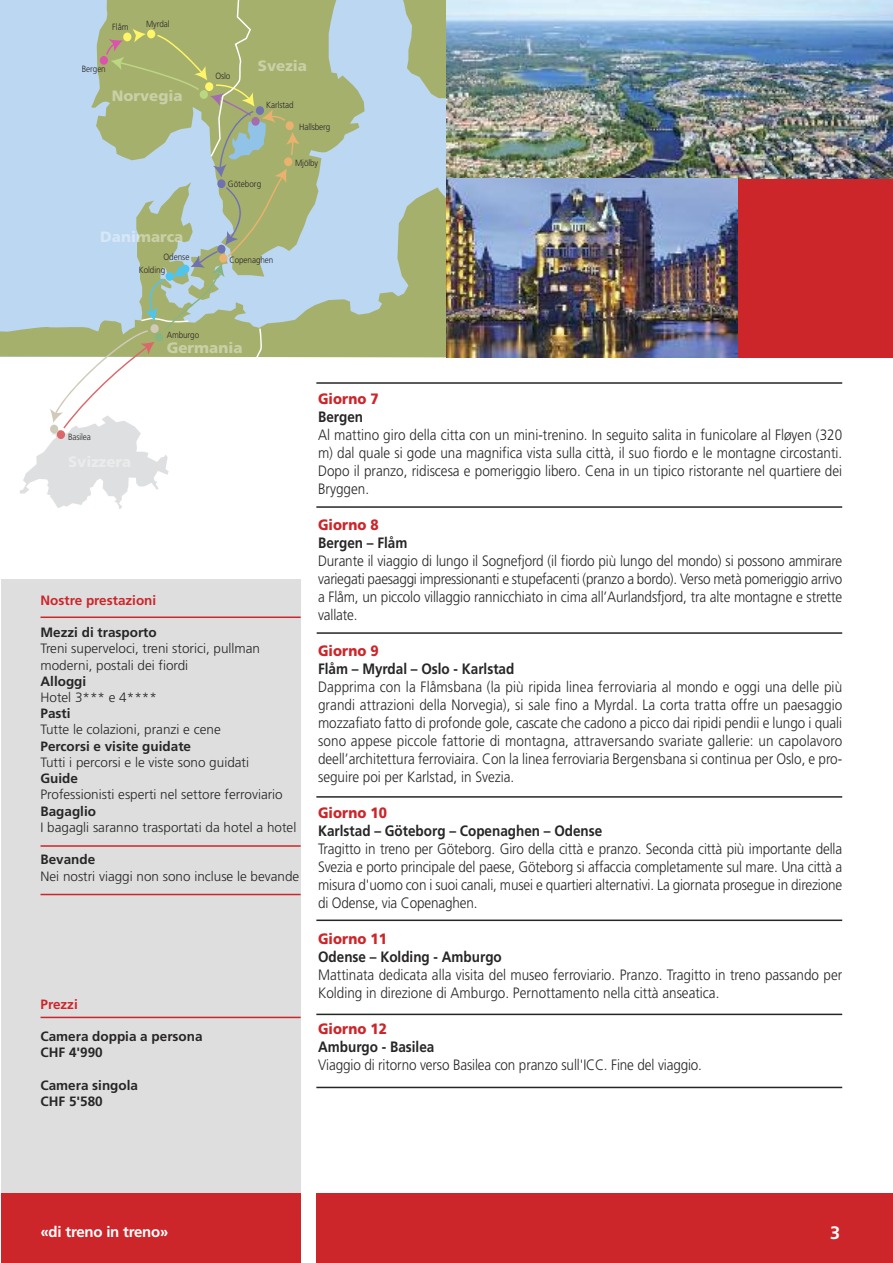
<style>
.page{position:relative;width:893px;height:1263px;background:#fff}
.page>*{position:absolute;margin:0;border:0;box-sizing:border-box;transform-origin:0 0}
.t1{font:700 18px "Frutiger";color:#fff}
.t2{font:300 15px/18px "Frutiger";color:#272526;text-align:justify;scale:.9 1}
.t3{font:700 15px "Frutiger";color:#272526;scale:.9 1}
.t4{font:900 15px "Frutiger";color:#cc262a;scale:.9 1}
.t5{font:900 15px "Frutiger";color:rgb(255 255 255/.4)}
.t6{font:700 15px "Frutiger";letter-spacing:-.015em;color:#fff}
.t7{font:300 13.5px/16.2px "Frutiger";color:#272526}
.t8{font:700 13.5px/16.2px "Frutiger";color:#272526}
.t9{font:700 13.5px "Frutiger";color:#cc262a}
.t10{font:300 9px/12.8px "Frutiger";letter-spacing:-.01em;color:#272526;scale:.9 1}
</style>
<div class="page">
<div style="left:317px;top:1194px;width:576px;height:69px;background:#cc262a"></div>
<div style="left:1px;top:579px;width:300px;height:615px;background:#dedede"></div>
<svg style="left:1px;top:0;width:17px;height:357px;background:#bad4e7"></svg>
<svg style="left:18px;top:0;width:428px;height:509px"></svg>
<hr style="left:0;top:0;width:1px;height:178px;background:#cc262a">
<div style="left:1px;top:1194px;width:300px;height:69px;background:#cc262a"></div>
<hr style="left:317px;top:632px;width:525px;height:2px;background:#272526">
<hr style="left:316px;top:796px;width:526px;height:2px;background:#272526">
<hr style="left:316px;top:919px;width:526px;height:2px;background:#272526">
<hr style="left:316px;top:1014px;width:526px;height:1px;background:#272526">
<hr style="left:316px;top:1087px;width:526px;height:1px;background:#272526">
<div style="left:738px;top:179px;width:155px;height:178px;background:#cc262a"></div>
<img style="left:446px;top:0;width:447px;height:179px">
<img style="left:446px;top:179px;width:292px;height:178px">
<hr style="left:316px;top:382px;width:526px;height:2px;background:#272526">
<hr style="left:41px;top:616px;width:260px;height:2px;background:#cc262a">
<hr style="left:41px;top:1017px;width:260px;height:1px;background:#cc262a">
<hr style="left:316px;top:506px;width:526px;height:2px;background:#272526">
<hr style="left:41px;top:894px;width:260px;height:1px;background:#cc262a">
<hr style="left:41px;top:845px;width:260px;height:2px;background:#cc262a">
<p class="t10" style="left:112px;top:21px;width:19px">Flåm</p>
<p class="t10" style="left:146px;top:18px;width:28px">Myrdal</p>
<p class="t10" style="left:82px;top:63px;width:28px">Bergen</p>
<p class="t5" style="left:112px;top:90px;width:72px">Norvegia</p>
<p class="t5" style="left:100px;top:230px;width:85px">Danimarca</p>
<p class="t10" style="left:139px;top:252px;width:58px;text-indent:25px">Odense<br>Kolding</p>
<p class="t10" style="left:215px;top:71px;width:18px">Oslo</p>
<p class="t5" style="left:258px;top:60px;width:51px">Svezia</p>
<p class="t10" style="left:266px;top:100px;width:32px">Karlstad</p>
<p class="t10" style="left:299px;top:121px;width:36px">Hallsberg</p>
<p class="t10" style="left:295px;top:157px;width:27px">Mjölby</p>
<p class="t10" style="left:228px;top:178px;width:38px">Göteborg</p>
<p class="t10" style="left:229px;top:254px;width:50px">Copenaghen</p>
<p class="t10" style="left:68px;top:431px;width:27px">Basilea</p>
<p class="t10" style="left:167px;top:329px;width:37px">Amburgo</p>
<p class="t5" style="left:167px;top:342px;width:77px">Germania</p>
<p class="t9" style="left:41px;top:595px;width:117px">Nostre prestazioni</p>
<p class="t8" style="left:41px;top:625px;width:118px">Mezzi di trasporto</p>
<p class="t7" style="left:41px;top:641px;width:221px">Treni superveloci, treni storici, pullman moderni, postali dei fiordi</p>
<p class="t8" style="left:41px;top:674px;width:47px">Alloggi</p>
<p class="t7" style="left:41px;top:690px;width:118px">Hotel 3*** e 4****</p>
<p class="t8" style="left:41px;top:706px;width:32px">Pasti</p>
<p class="t7" style="left:41px;top:723px;width:182px">Tutte le colazioni, pranzi e cene</p>
<p class="t8" style="left:41px;top:739px;width:152px">Percorsi e visite guidate</p>
<p class="t7" style="left:41px;top:755px;width:210px">Tutti i percorsi e le viste sono guidati</p>
<p class="t8" style="left:41px;top:771px;width:39px">Guide</p>
<p class="t7" style="left:41px;top:788px;width:244px">Professionisti esperti nel settore ferroviario</p>
<p class="t8" style="left:41px;top:804px;width:57px">Bagaglio</p>
<p class="t7" style="left:41px;top:820px;width:257px">I bagagli saranno trasportati da hotel a hotel</p>
<p class="t8" style="left:41px;top:852px;width:56px">Bevande</p>
<p class="t7" style="left:41px;top:869px;width:260px">Nei nostri viaggi non sono incluse le bevande</p>
<p class="t9" style="left:41px;top:999px;width:39px">Prezzi</p>
<p class="t8" style="left:41px;top:1029px;width:164px">Camera doppia a persona<br>CHF 4'990</p>
<p class="t8" style="left:41px;top:1078px;width:99px">Camera singola<br>CHF 5'580</p>
<p class="t4" style="left:318px;top:393px;width:69px">Giorno 7</p>
<p class="t3" style="left:318px;top:411px;width:52px">Bergen</p>
<p class="t2" style="left:318px;top:427px;width:584px">Al mattino giro della citta con un mini-trenino. In seguito salita in funicolare al Fløyen (320 m) dal quale si gode una magnifica vista sulla città, il suo fiordo e le montagne circostanti.<br>Dopo il pranzo, ridiscesa e pomeriggio libero. Cena in un tipico ristorante nel quartiere dei Bryggen.</p>
<p class="t4" style="left:318px;top:519px;width:69px">Giorno 8</p>
<p class="t3" style="left:318px;top:537px;width:101px">Bergen – Flåm</p>
<p class="t2" style="left:318px;top:553px;width:584px">Durante il viaggio di lungo il Sognefjord (il fiordo più lungo del mondo) si possono ammirare variegati paesaggi impressionanti e stupefacenti (pranzo a bordo). Verso metà pomeriggio arrivo a Flåm, un piccolo villaggio rannicchiato in cima all’Aurlandsfjord, tra alte montagne e strette vallate.</p>
<p class="t4" style="left:318px;top:645px;width:69px">Giorno 9</p>
<p class="t3" style="left:318px;top:663px;width:220px">Flåm – Myrdal – Oslo - Karlstad</p>
<p class="t2" style="left:318px;top:679px;width:584px">Dapprima con la Flåmsbana (la più ripida linea ferroviaria al mondo e oggi una delle più grandi attrazioni della Norvegia), si sale fino a Myrdal. La corta tratta offre un paesaggio mozzafiato fatto di profonde gole, cascate che cadono a picco dai ripidi pendii e lungo i quali sono appese piccole fattorie di montagna, attraversando svariate gallerie: un capolavoro deell’architettura ferroviaira. Con la linea ferroviaria Bergensbana si continua per Oslo, e pro&shy;seguire poi per Karlstad, in Svezia.</p>
<p class="t4" style="left:318px;top:807px;width:78px">Giorno 10</p>
<p class="t3" style="left:318px;top:825px;width:317px">Karlstad – Göteborg – Copenaghen – Odense</p>
<p class="t2" style="left:318px;top:841px;width:584px">Tragitto in treno per Göteborg. Giro della città e pranzo. Seconda città più importante della Svezia e porto principale del paese, Göteborg si affaccia completamente sul mare. Una città a misura d'uomo con i suoi canali, musei e quartieri alternativi. La giornata prosegue in direzione di Odense, via Copenaghen.</p>
<p class="t4" style="left:318px;top:933px;width:78px">Giorno 11</p>
<p class="t3" style="left:318px;top:951px;width:206px">Odense – Kolding - Amburgo</p>
<p class="t2" style="left:318px;top:967px;width:584px">Mattinata dedicata alla visita del museo ferroviario. Pranzo. Tragitto in treno passando per<br>Kolding in direzione di Amburgo. Pernottamento nella città anseatica.</p>
<p class="t4" style="left:318px;top:1023px;width:78px">Giorno 12</p>
<p class="t3" style="left:318px;top:1041px;width:131px">Amburgo - Basilea</p>
<p class="t2" style="left:318px;top:1057px;width:428px">Viaggio di ritorno verso Basilea con pranzo sull'ICC. Fine del viaggio.</p>
<p class="t6" style="left:41px;top:1226px;width:129px">«di treno in treno»</p>
<p class="t1" style="left:830px;top:1225px;width:12px">3</p>
</div>
